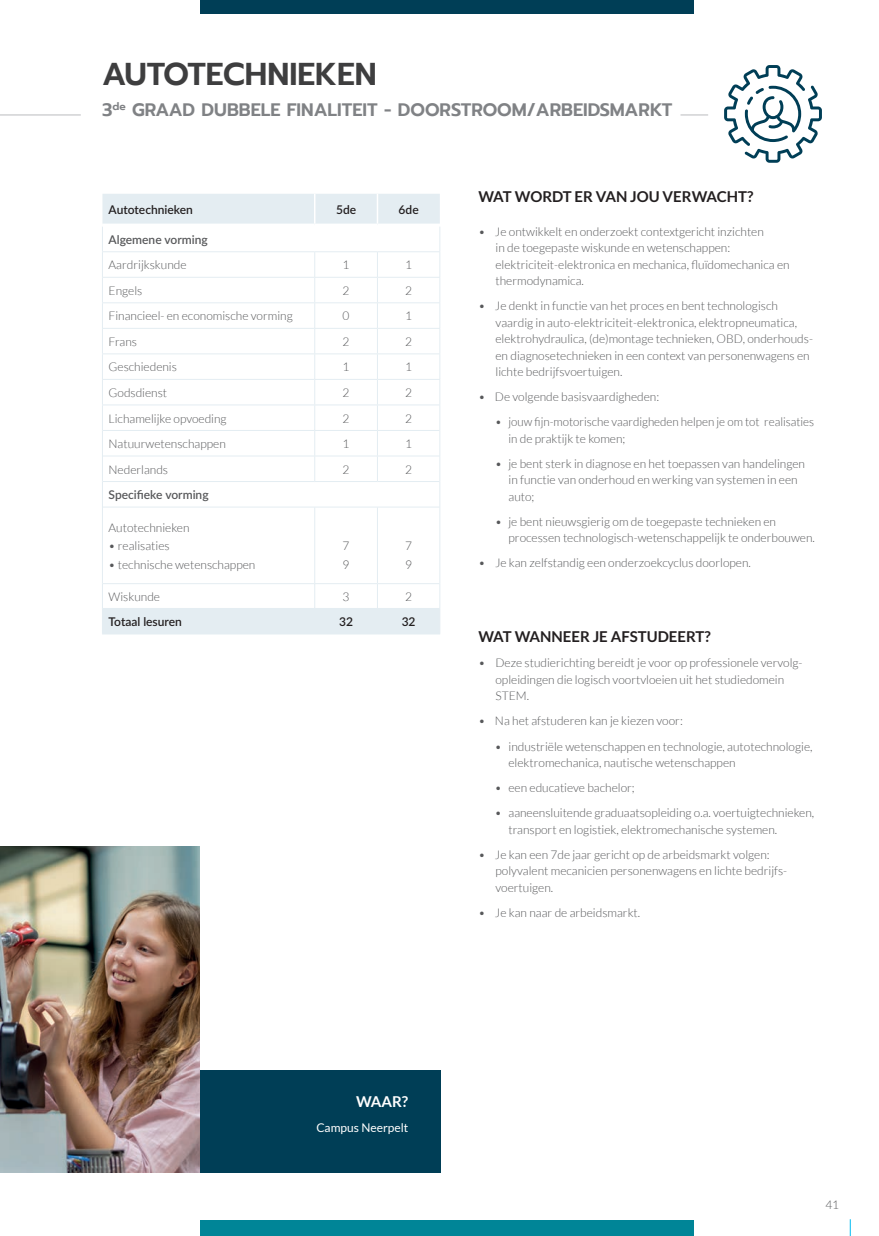
<style>
.page{position:relative;width:879px;height:1236px;background:#fff}
.page>*{position:absolute;margin:0;border:0;box-sizing:border-box;transform-origin:0 0}
.t1{font:600 31.5px "Prompt";color:#3e3e3f}
.t2{font:600 18px "Prompt";color:#808285}
.t3{font:700 15px "Lato";color:#231f20}
.t4{font:700 15px "Lato";color:#fff}
.t5{font:300 12px/16.5px "Lato";color:#57585a}
.t6{font:600 12px "Lato";color:#231f20}
.t7{font:600 12px "Lato";color:#57585a}
.t8{font:12px "Lato";color:#fff}
</style>
<div class="page">
<svg style="left:850px;top:1219px;width:1px;height:16px"></svg>
<div style="left:102px;top:1070px;width:338px;height:102px;background:#003e56"></div>
<div style="left:200px;top:0;width:493px;height:13px;background:#003e56"></div>
<div style="left:200px;top:1220px;width:493px;height:15px;background:#008597"></div>
<hr style="left:0;top:114px;width:81px;height:2px;background:#d1d2d4">
<hr style="left:680px;top:114px;width:28px;height:2px;background:#d1d2d4">
<svg style="left:724px;top:65px;width:98px;height:98px"></svg>
<svg style="left:102px;top:194px;width:338px;height:313px"></svg>
<hr style="left:102px;top:507px;width:1px;height:76px;background:#e4edf2">
<hr style="left:314px;top:507px;width:1px;height:76px;background:#e4edf2">
<hr style="left:377px;top:507px;width:1px;height:76px;background:#e4edf2">
<hr style="left:439px;top:507px;width:1px;height:76px;background:#e4edf2">
<svg style="left:102px;top:583px;width:338px;height:50px"></svg>
<hr style="left:102px;top:633px;width:213px;height:1px;background:#e4edf2">
<hr style="left:315px;top:633px;width:62px;height:1px;background:#e4edf2">
<hr style="left:377px;top:633px;width:63px;height:1px;background:#e4edf2">
<hr style="left:103px;top:430px;width:212px;height:1px;background:#e4edf2">
<hr style="left:315px;top:430px;width:62px;height:1px;background:#e4edf2">
<hr style="left:377px;top:430px;width:62px;height:1px;background:#e4edf2">
<hr style="left:103px;top:455px;width:212px;height:1px;background:#e4edf2">
<hr style="left:315px;top:455px;width:62px;height:1px;background:#e4edf2">
<hr style="left:377px;top:455px;width:62px;height:1px;background:#e4edf2">
<hr style="left:103px;top:481px;width:212px;height:1px;background:#e4edf2">
<hr style="left:315px;top:481px;width:62px;height:1px;background:#e4edf2">
<hr style="left:377px;top:481px;width:62px;height:1px;background:#e4edf2">
<hr style="left:103px;top:506px;width:212px;height:1px;background:#e4edf2">
<hr style="left:315px;top:506px;width:62px;height:1px;background:#e4edf2">
<hr style="left:377px;top:506px;width:62px;height:1px;background:#e4edf2">
<hr style="left:103px;top:583px;width:212px;height:1px;background:#e4edf2">
<hr style="left:315px;top:583px;width:62px;height:1px;background:#e4edf2">
<hr style="left:377px;top:583px;width:62px;height:1px;background:#e4edf2">
<hr style="left:103px;top:608px;width:212px;height:1px;background:#e4edf2">
<hr style="left:315px;top:608px;width:62px;height:1px;background:#e4edf2">
<hr style="left:377px;top:608px;width:62px;height:1px;background:#e4edf2">
<img style="left:0;top:846px;width:200px;height:326px">
<h1 class="t1" style="left:102px;top:51px;width:276px">AUTOTECHNIEKEN</h1>
<h2 class="t2" style="left:102px;top:96px;width:572px">3<sup>DE</sup> GRAA D DUBBELE FINALITEIT - DOORSTROOM/ARBEIDSMARKT</h2>
<p class="t6" style="left:109px;top:201px;width:86px">Autotechnieken</p>
<p class="t6" style="left:336px;top:201px;width:22px">5de</p>
<p class="t6" style="left:398px;top:201px;width:22px">6de</p>
<p class="t7" style="left:109px;top:231px;width:101px">Algemene vorming</p>
<p class="t5" style="left:109px;top:257px;width:79px">Aardrijkskunde</p>
<p class="t5" style="left:343px;top:257px;width:8px">1</p>
<p class="t5" style="left:405px;top:257px;width:8px">1</p>
<p class="t5" style="left:109px;top:282px;width:35px">Engels</p>
<p class="t5" style="left:343px;top:282px;width:8px">2</p>
<p class="t5" style="left:405px;top:282px;width:8px">2</p>
<p class="t5" style="left:109px;top:308px;width:186px">Financieel- en economische vorming</p>
<p class="t5" style="left:343px;top:308px;width:8px">0</p>
<p class="t5" style="left:405px;top:308px;width:8px">1</p>
<p class="t5" style="left:109px;top:333px;width:30px">Frans</p>
<p class="t5" style="left:343px;top:333px;width:8px">2</p>
<p class="t5" style="left:405px;top:333px;width:8px">2</p>
<p class="t5" style="left:109px;top:359px;width:70px">Geschiedenis</p>
<p class="t5" style="left:343px;top:359px;width:8px">1</p>
<p class="t5" style="left:405px;top:359px;width:8px">1</p>
<p class="t5" style="left:109px;top:384px;width:60px">Godsdienst</p>
<p class="t5" style="left:343px;top:384px;width:8px">2</p>
<p class="t5" style="left:405px;top:384px;width:8px">2</p>
<p class="t5" style="left:109px;top:410px;width:120px">Lichamelijke opvoeding</p>
<p class="t5" style="left:343px;top:410px;width:8px">2</p>
<p class="t5" style="left:405px;top:410px;width:8px">2</p>
<p class="t5" style="left:109px;top:435px;width:119px">Natuurwetenschappen</p>
<p class="t5" style="left:343px;top:435px;width:8px">1</p>
<p class="t5" style="left:405px;top:435px;width:8px">1</p>
<p class="t5" style="left:109px;top:461px;width:61px">Nederlands</p>
<p class="t5" style="left:343px;top:461px;width:8px">2</p>
<p class="t5" style="left:405px;top:461px;width:8px">2</p>
<p class="t7" style="left:109px;top:486px;width:102px">Specifieke vorming</p>
<p class="t5" style="left:109px;top:519px;width:82px">Autotechnieken</p>
<p class="t5" style="left:109px;top:537px;width:63px">• realisaties</p>
<p class="t5" style="left:109px;top:556px;width:148px">• technische wetenschappen</p>
<p class="t5" style="left:343px;top:536px;width:8px;line-height:19px">7<br>9</p>
<p class="t5" style="left:405px;top:535px;width:8px;line-height:19.4px">7<br>9</p>
<p class="t5" style="left:109px;top:588px;width:53px">Wiskunde</p>
<p class="t5" style="left:343px;top:588px;width:8px">3</p>
<p class="t5" style="left:405px;top:588px;width:8px">2</p>
<p class="t6" style="left:109px;top:613px;width:75px">Totaal lesuren</p>
<p class="t6" style="left:339px;top:613px;width:15px">32</p>
<p class="t6" style="left:402px;top:613px;width:15px">32</p>
<p class="t3" style="left:478px;top:188px;width:276px">WAT WORDT ER VAN JOU VERWACHT?</p>
<p class="t5" style="left:495px;top:223px;width:296px;text-indent:-17px">• Je ontwikkelt en onderzoekt contextgericht inzichten<br>in de toegepaste wiskunde en wetenschappen: elektriciteit-elektronica en mechanica, fluïdomechanica en thermodynamica.</p>
<p class="t5" style="left:495px;top:297px;width:319px;text-indent:-17px">• Je denkt in functie van het proces en bent technologisch vaardig in auto-elektriciteit-elektronica, elektropneumatica, elektrohydraulica, (de)montage technieken, OBD, onderhouds&shy;en diagnosetechnieken in een context van personenwagens en lichte bedrijfsvoertuigen.</p>
<p class="t5" style="left:478px;top:388px;width:182px">• De volgende basisvaardigheden:</p>
<p class="t5" style="left:508px;top:413px;width:307px;text-indent:-14px">• jouw fijn-motorische vaardigheden helpen je om tot realisaties in de praktijk te komen;</p>
<p class="t5" style="left:508px;top:455px;width:298px;text-indent:-13px">• je bent sterk in diagnose en het toepassen van handelingen in functie van onderhoud en werking van systemen in een auto;</p>
<p class="t5" style="left:508px;top:513px;width:308px;text-indent:-14px">• je bent nieuwsgierig om de toegepaste technieken en processen technologisch-wetenschappelijk te onderbouwen.</p>
<p class="t5" style="left:478px;top:554px;width:274px">• Je kan zelfstandig een onderzoekcyclus doorlopen.</p>
<p class="t3" style="left:478px;top:628px;width:13px">WAT</p>
<p class="t3" style="left:515px;top:628px;width:12px">WANNEER</p>
<p class="t3" style="left:593px;top:628px;width:48px">JE AFSTUDEERT</p>
<p class="t3" style="left:704px;top:628px;width:8px">?</p>
<p class="t5" style="left:495px;top:654px;width:309px;text-indent:-17px">• Deze studierichting bereidt je voor op professionele vervolg&shy;opleidingen die logisch voortvloeien uit het studiedomein<br>STEM.</p>
<p class="t5" style="left:478px;top:712px;width:206px">• Na het afstuderen kan je kiezen voor:</p>
<p class="t5" style="left:508px;top:737px;width:305px;text-indent:-14px">• industriële wetenschappen en technologie, autotechnologie, elektromechanica, nautische wetenschappen</p>
<p class="t5" style="left:495px;top:779px;width:141px">• een educatieve bachelor;</p>
<p class="t5" style="left:508px;top:804px;width:307px;text-indent:-14px">• aaneensluitende graduaatsopleiding o.a. voertuigtechnieken, transport en logistiek, elektromechanische systemen.</p>
<p class="t5" style="left:495px;top:846px;width:293px;text-indent:-17px">• Je kan een 7de jaar gericht op de arbeidsmarkt volgen: polyvalent mecanicien personenwagens en lichte bedrijfs&shy;voertuigen.</p>
<p class="t5" style="left:478px;top:904px;width:163px">• Je kan naar de arbeidsmarkt.</p>
<p class="t4" style="left:356px;top:1092px;width:27px">WAAR</p>
<p class="t4" style="left:402px;top:1092px;width:8px">?</p>
<p class="t8" style="left:316px;top:1120px;width:93px">Campus Neerpelt</p>
<p class="t5" style="left:825px;top:1195px;width:15px">41</p>
</div>
